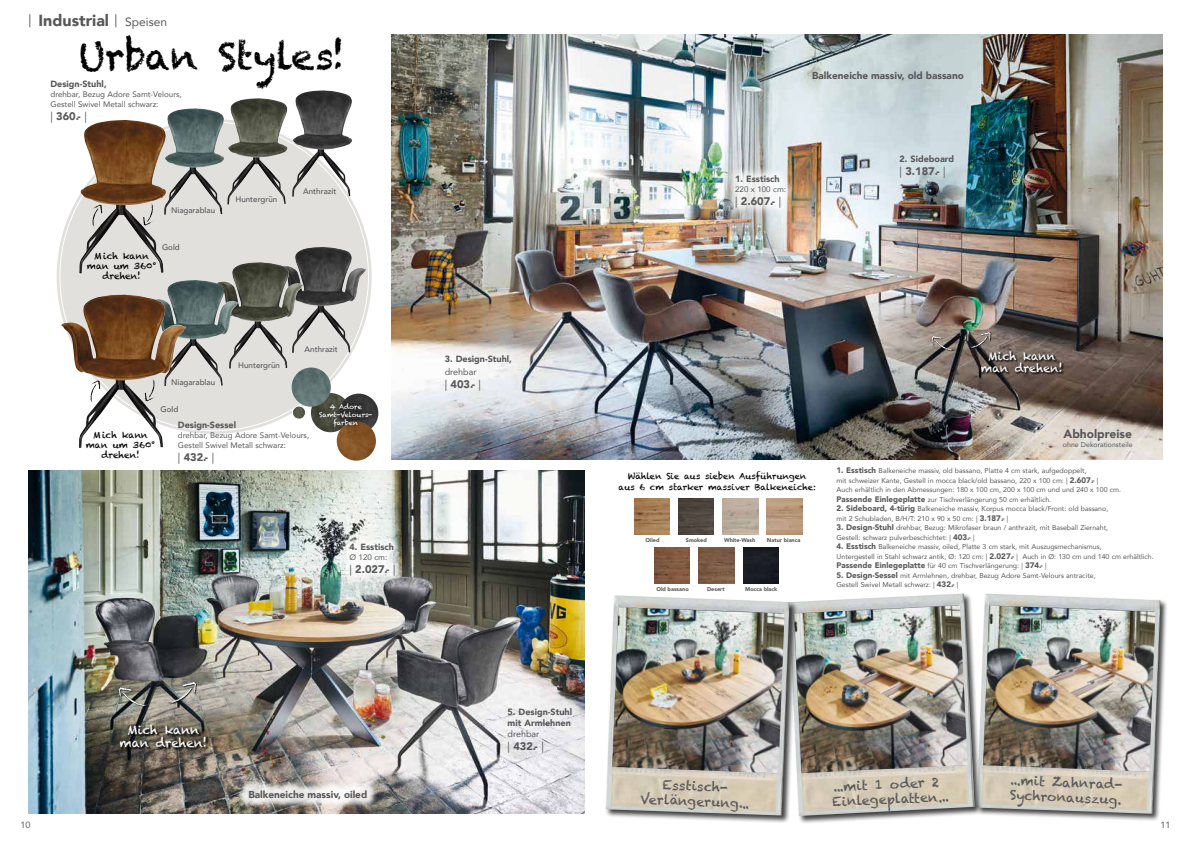
<style>
.page{position:relative;width:1191px;height:842px;background:#fff}
.page>*{position:absolute;margin:0;border:0;box-sizing:border-box;transform-origin:0 0}
.t1{font:37px "Chalkduster";color:#000}
.t2{font:900 16px "Avenir";color:#58585a}
.t3{font:13px/15px "Chalkduster";color:#58585a}
.t4{font:12.1px/12.8px "Chalkduster";color:#fff;text-align:center}
.t5{font:900 12px "Avenir";color:#58585a}
.t6{font:11.3px/11.9px "Chalkduster";color:#fff;text-align:center}
.t7{font:900 11px "Avenir";color:#58585a}
.t8{font:900 10px "Avenir";color:#58585a}
.t9{font:900 9px/11px "Avenir";color:#58585a}
.t10{font:9px/10px "Chalkduster";color:#000;text-align:center}
.t11{font:9px "Avenir";color:#58585a}
.t12{font:8.6px/11.2px "Chalkduster";color:#000;text-align:center}
.t13{font:8px/10px "Avenir";color:#58585a}
.t14{font:500 8px "Avenir";color:#58585a}
.t15{font:7px/9.5px "Avenir";color:#58585a}
.t16{font:6.8px/8.3px "Chalkduster";color:#fff;text-align:center}
.t17{font:900 5.5px "Avenir";color:#58585a}
.s1{font-weight:400;font-size:13px}
.s2{font-weight:400;font-size:12px}
.s3{font-weight:400}
.s4{font-weight:900;font-size:8px}
</style>
<div class="page">
<div style="left:57px;top:119px;width:315px;height:315px;background:#e2e0dd;border-radius:50%"></div>
<img style="left:391px;top:34px;width:771px;height:425px">
<img style="left:28px;top:471px;width:556px;height:343px">
<div style="left:975px;top:593px;width:193px;height:229px;background:#000;opacity:.75"></div>
<img style="left:982px;top:594px;width:178px;height:220px">
<img style="left:983px;top:605px;width:172px;height:166px">
<div style="left:787px;top:592px;width:195px;height:232px;background:#000;opacity:.75"></div>
<img style="left:788px;top:593px;width:186px;height:223px">
<img style="left:797px;top:605px;width:170px;height:168px">
<div style="left:604px;top:594px;width:193px;height:230px;background:#000;opacity:.75"></div>
<img style="left:606px;top:595px;width:183px;height:220px">
<img style="left:612px;top:607px;width:172px;height:166px">
<img style="left:288px;top:247px;width:63px;height:106px">
<img style="left:292px;top:90px;width:60px;height:107px">
<img style="left:223px;top:262px;width:65px;height:107px">
<img style="left:227px;top:98px;width:61px;height:107px">
<img style="left:163px;top:280px;width:60px;height:106px">
<img style="left:167px;top:108px;width:58px;height:107px">
<img style="left:61px;top:294px;width:102px;height:154px">
<img style="left:79px;top:120px;width:88px;height:154px">
<img style="left:311px;top:393px;width:25px;height:40px">
<img style="left:336px;top:394px;width:43px;height:27px">
<img style="left:291px;top:367px;width:42px;height:42px">
<img style="left:334px;top:421px;width:43px;height:40px">
<div style="left:315px;top:398px;width:61px;height:33px;background:#000;opacity:.75"></div>
<svg style="left:291px;top:405px;width:15px;height:14px"></svg>
<svg style="left:89px;top:380px;width:11px;height:24px"></svg>
<svg style="left:145px;top:378px;width:11px;height:23px"></svg>
<svg style="left:91px;top:204px;width:11px;height:24px"></svg>
<svg style="left:143px;top:202px;width:11px;height:24px"></svg>
<div style="left:120px;top:724px;width:89px;height:27px;background:#000;opacity:.75"></div>
<svg style="left:166px;top:676px;width:35px;height:35px"></svg>
<svg style="left:150px;top:687px;width:1px;height:21px"></svg>
<svg style="left:113px;top:680px;width:37px;height:35px"></svg>
<div style="left:981px;top:351px;width:83px;height:25px;background:#000;opacity:.75"></div>
<svg style="left:968px;top:327px;width:26px;height:27px"></svg>
<svg style="left:955px;top:336px;width:1px;height:15px"></svg>
<svg style="left:927px;top:331px;width:28px;height:26px"></svg>
<div style="left:238px;top:779px;width:139px;height:30px;background:#fff;opacity:.85"></div>
<div style="left:725px;top:166px;width:71px;height:53px;background:#fff;opacity:.8"></div>
<div style="left:339px;top:533px;width:66px;height:54px;background:#fff;opacity:.8"></div>
<img style="left:634px;top:499px;width:35px;height:35px">
<img style="left:678px;top:499px;width:36px;height:35px">
<img style="left:722px;top:499px;width:36px;height:35px">
<img style="left:654px;top:548px;width:36px;height:35px">
<img style="left:699px;top:548px;width:35px;height:35px">
<img style="left:767px;top:499px;width:35px;height:35px">
<img style="left:743px;top:548px;width:35px;height:35px">
<h2 class="t2" style="left:28px;top:7px;width:140px"><span class="s1">|</span> Industrial <span class="s1">|</span> <span class="s2">Speisen</span></h2>
<h1 class="t1" style="left:79px;top:35px;width:268px">Urban Styles!</h1>
<p class="t9" style="left:50px;top:78px;width:58px">Design-Stuhl,</p>
<p class="t13" style="left:50px;top:89px;width:133px">drehbar, Bezug Adore Samt-Velours,<br>Gestell Swivel Metall schwarz:</p>
<h3 class="t7" style="left:50px;top:107px;width:38px"><span class="s3">|</span> 360.- <span class="s3">|</span></h3>
<p class="t14" style="left:171px;top:203px;width:45px">Niagarablau</p>
<p class="t14" style="left:162px;top:240px;width:19px">Gold</p>
<p class="t10" style="left:87px;top:251px;width:71px">Mich kann man um 360° drehen!</p>
<p class="t14" style="left:235px;top:193px;width:43px">Huntergrün</p>
<p class="t14" style="left:303px;top:185px;width:35px">Anthrazit</p>
<p class="t14" style="left:171px;top:375px;width:45px">Niagarablau</p>
<p class="t14" style="left:238px;top:358px;width:43px">Huntergrün</p>
<p class="t14" style="left:305px;top:342px;width:35px">Anthrazit</p>
<p class="t14" style="left:161px;top:402px;width:19px">Gold</p>
<p class="t10" style="left:86px;top:430px;width:71px">Mich kann man um 360° drehen!</p>
<p class="t9" style="left:178px;top:419px;width:60px">Design-Sessel</p>
<p class="t13" style="left:178px;top:430px;width:133px">drehbar, Bezug Adore Samt-Velours,<br>Gestell Swivel Metall schwarz:</p>
<h3 class="t7" style="left:178px;top:447px;width:38px"><span class="s3">|</span> 432.- <span class="s3">|</span></h3>
<p class="t16" style="left:319px;top:402px;width:55px">4 Adore<br>Samt-Velours&shy;farben</p>
<p class="t9" style="left:349px;top:542px;width:46px">4. Esstisch</p>
<p class="t13" style="left:349px;top:552px;width:39px">Ø 120 cm:</p>
<h3 class="t7" style="left:349px;top:560px;width:48px"><span class="s3">|</span> 2.027.- <span class="s3">|</span></h3>
<h3 class="t4" style="left:120px;top:724px;width:89px">Mich kann man drehen!</h3>
<h3 class="t8" style="left:248px;top:786px;width:120px">Balkeneiche massiv, oiled</h3>
<h3 class="t8" style="left:812px;top:67px;width:153px">Balkeneiche massiv, old bassano</h3>
<p class="t9" style="left:735px;top:174px;width:46px">1. Esstisch</p>
<p class="t13" style="left:735px;top:184px;width:52px">220 x 100 cm:</p>
<h3 class="t7" style="left:735px;top:192px;width:48px"><span class="s3">|</span> 2.607.- <span class="s3">|</span></h3>
<p class="t9" style="left:899px;top:153px;width:56px">2. Sideboard</p>
<h3 class="t7" style="left:899px;top:162px;width:48px"><span class="s3">|</span> 3.187.- <span class="s3">|</span></h3>
<p class="t9" style="left:445px;top:353px;width:69px">3. Design-Stuhl,</p>
<p class="t11" style="left:445px;top:365px;width:33px">drehbar</p>
<h3 class="t7" style="left:445px;top:375px;width:38px"><span class="s3">|</span> 403.- <span class="s3">|</span></h3>
<p class="t9" style="left:507px;top:706px;width:66px">5. Design-Stuhl mit Armlehnen</p>
<p class="t11" style="left:507px;top:727px;width:33px">drehbar</p>
<h3 class="t7" style="left:507px;top:737px;width:38px"><span class="s3">|</span> 432.- <span class="s3">|</span></h3>
<h3 class="t6" style="left:981px;top:350px;width:83px">Mich kann man drehen!</h3>
<p class="t12" style="left:618px;top:470px;width:199px">Wählen Sie aus sieben Ausführungen<br>aus 6 cm starker massiver Balkeneiche:</p>
<p class="t17" style="left:645px;top:536px;width:16px">Oiled</p>
<p class="t17" style="left:686px;top:536px;width:23px">Smoked</p>
<p class="t17" style="left:724px;top:536px;width:33px">White-Wash</p>
<p class="t17" style="left:767px;top:536px;width:35px">Natur bianca</p>
<p class="t17" style="left:656px;top:584px;width:34px">Old bassano</p>
<p class="t17" style="left:707px;top:584px;width:19px">Desert</p>
<p class="t17" style="left:745px;top:584px;width:34px">Mocca black</p>
<h3 class="t5" style="left:1063px;top:424px;width:70px">Abholpreise</h3>
<p class="t15" style="left:1063px;top:440px;width:71px">ohne Dekorationsteile</p>
<p class="t15" style="left:836px;top:466px;width:286px"><span class="s4">1. Esstisch</span> Balkeneiche massiv, old bassano, Platte 4 cm stark, aufgedoppelt,<br>mit schweizer Kante, Gestell in mocca black/old bassano, 220 x 100 cm: | <span class="s4">2.607.-</span> |<br>Auch erhältlich in den Abmessungen: 180 x 100 cm, 200 x 100 cm und und 240 x 100 cm.<br><span class="s4">Passende Einlegeplatte</span> zur Tischverlängerung 50 cm erhältlich.</p>
<p class="t15" style="left:836px;top:504px;width:273px"><span class="s4">2. Sideboard, 4-türig</span> Balkeneiche massiv, Korpus mocca black/Front: old bassano, mit 2 Schubladen, B/H/T: 210 x 90 x 50 cm: | <span class="s4">3.187.-</span> |</p>
<p class="t15" style="left:836px;top:523px;width:273px"><span class="s4">3. Design-Stuhl</span> drehbar, Bezug: Mikrofaser braun / anthrazit, mit Baseball Ziernaht,<br>Gestell: schwarz pulverbeschichtet: | <span class="s4">403.-</span> |</p>
<p class="t15" style="left:836px;top:542px;width:319px"><span class="s4">4. Esstisch</span> Balkeneiche massiv, oiled, Platte 3 cm stark, mit Auszugsmechanismus,<br>Untergestell in Stahl schwarz antik, Ø: 120 cm: | <span class="s4">2.027.-</span> | Auch in Ø: 130 cm und 140 cm erhältlich.<br><span class="s4">Passende Einlegeplatte</span> für 40 cm Tischverlängerung: | <span class="s4">374.-</span> |</p>
<p class="t15" style="left:836px;top:570px;width:261px"><span class="s4">5. Design-Sessel</span> mit Armlehnen, drehbar, Bezug Adore Samt-Velours antracite,<br>Gestell Swivel Metall schwarz: | <span class="s4">432.-</span> |</p>
<h3 class="t3" style="left:641px;top:776px;width:111px;text-align:center;rotate:3deg">Esstisch-<br>Verlängerung...</h3>
<h3 class="t3" style="left:831px;top:779px;width:118px;rotate:-3deg">...mit 1 oder 2<br>Einlegeplatten...</h3>
<h3 class="t3" style="left:1010px;top:772px;width:114px;rotate:3deg">...mit Zahnrad-<br>Sychronauszug.</h3>
<p class="t11" style="left:21px;top:818px;width:12px">10</p>
<p class="t11" style="left:1160px;top:818px;width:12px">11</p>
</div>
